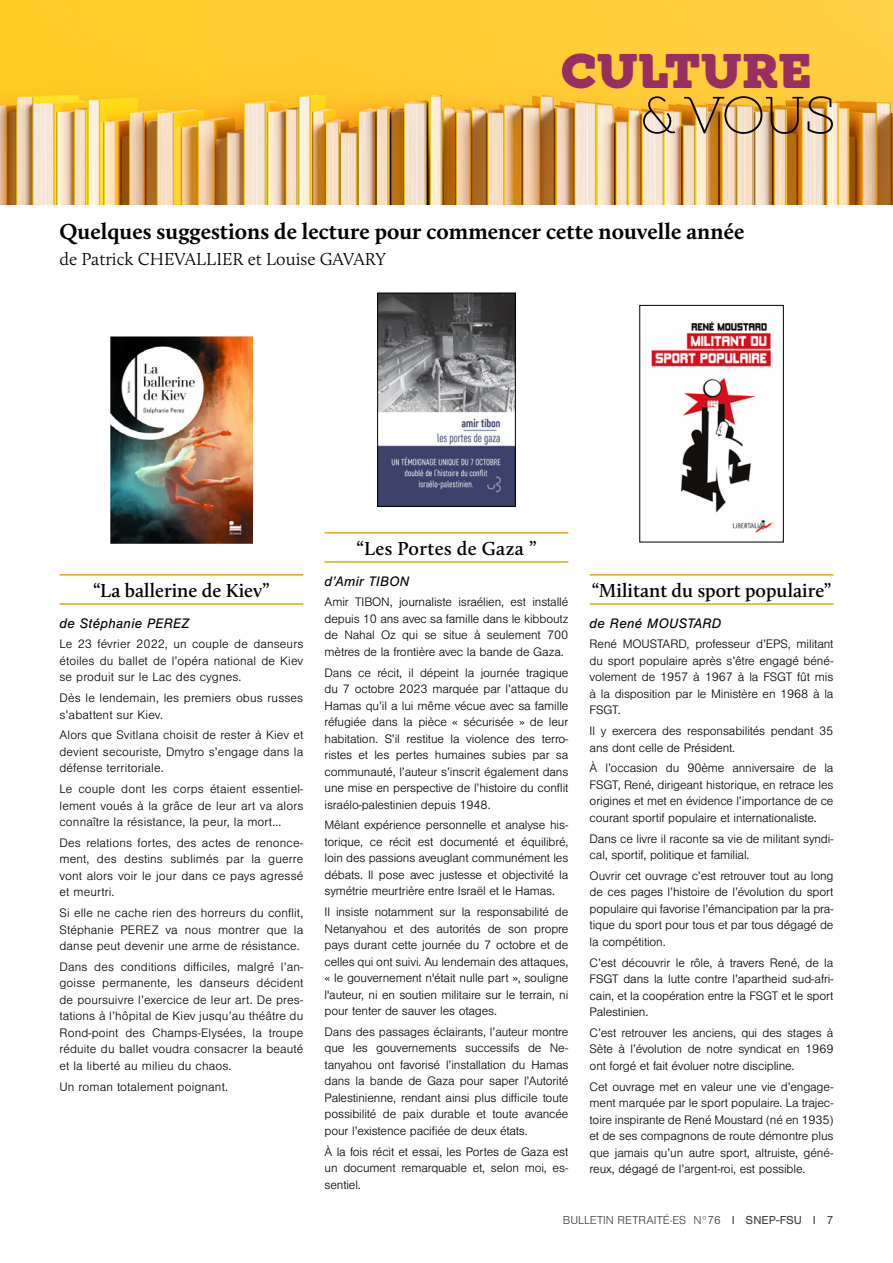
<style>
.page{position:relative;width:893px;height:1263px;background:#fff}
.page>*{position:absolute;margin:0;border:0;box-sizing:border-box;transform-origin:0 0}
.t1{font:300 54px "Winden Alt";color:#000}
.t2{font:900 49.5px "Winden Alt";letter-spacing:-.01em;color:#992e63}
.t3{font:700 22.5px "Calluna";color:#000}
.t4{font:600 19.5px "Calluna";color:#000}
.t5{font:600 19.5px "Calluna";letter-spacing:.02em;color:#000}
.t6{font:300 18px "Calluna";color:#000}
.t7{font:italic 14.25px "Nimbus San";letter-spacing:.02em;color:#000}
.t8{font:300 12.75px/16.5px "Nimbus San";letter-spacing:-.01em;color:#000;text-align:justify}
.t9{font:300 12.75px/16.5px "Nimbus San";letter-spacing:.01em;color:#000}
.t10{font:300 12px "Nimbus San";color:#3c3c3b}
.s1{font-weight:400}
</style>
<div class="page">
<hr style="left:60px;top:574px;width:243px;height:2px;background:#d8ac1b">
<hr style="left:60px;top:603px;width:243px;height:2px;background:#d8ac1b">
<hr style="left:325px;top:532px;width:243px;height:2px;background:#d8ac1b">
<hr style="left:325px;top:561px;width:243px;height:2px;background:#d8ac1b">
<hr style="left:590px;top:574px;width:243px;height:2px;background:#d8ac1b">
<hr style="left:590px;top:603px;width:243px;height:2px;background:#d8ac1b">
<img style="left:111px;top:336px;width:141px;height:207px">
<img style="left:379px;top:295px;width:135px;height:210px">
<div style="left:377px;top:293px;width:139px;height:214px;border:1px solid #000"></div>
<img style="left:651px;top:321px;width:123px;height:212px">
<img style="left:0;top:0;width:893px;height:205px">
<h2 class="t2" style="left:560px;top:38px;width:253px">CULTURE</h2>
<h1 class="t1" style="left:640px;top:85px;width:197px">&amp; VOUS</h1>
<h3 class="t3" style="left:60px;top:218px;width:686px">Quelques suggestions de lecture pour commencer cette nouvelle année</h3>
<h3 class="t6" style="left:60px;top:248px;width:328px">de Patrick CHEVALLIER et Louise GAVARY</h3>
<h3 class="t4" style="left:93px;top:578px;width:178px">“La ballerine de Kiev”</h3>
<p class="t7" style="left:60px;top:615px;width:131px">de Stéphanie PEREZ</p>
<p class="t8" style="left:60px;top:636px;width:245px">Le 23 février 2022, un couple de danseurs étoiles du ballet de l’opéra national de Kiev se produit sur le Lac des cygnes.</p>
<p class="t9" style="left:60px;top:690px;width:245px">Dès le lendemain, les premiers obus russes s’abattent sur Kiev.</p>
<p class="t8" style="left:60px;top:727px;width:245px">Alors que Svitlana choisit de rester à Kiev et devient secouriste, Dmytro s’engage dans la défense territoriale.</p>
<p class="t8" style="left:60px;top:781px;width:245px">Le couple dont les corps étaient essentiel&shy;lement voués à la grâce de leur art va alors connaître la résistance, la peur, la mort…</p>
<p class="t8" style="left:60px;top:835px;width:245px">Des relations fortes, des actes de renonce&shy;ment, des destins sublimés par la guerre vont alors voir le jour dans ce pays agressé et meurtri.</p>
<p class="t8" style="left:60px;top:905px;width:245px">Si elle ne cache rien des horreurs du conflit, Stéphanie PEREZ va nous montrer que la danse peut devenir une arme de résistance.</p>
<p class="t8" style="left:60px;top:959px;width:245px">Dans des conditions difficiles, malgré l’an&shy;goisse permanente, les danseurs décident de poursuivre l’exercice de leur art. De pres&shy;tations à l’hôpital de Kiev jusqu’au théâtre du Rond-point des Champs-Elysées, la troupe réduite du ballet voudra consacrer la beauté et la liberté au milieu du chaos.</p>
<p class="t9" style="left:60px;top:1078px;width:170px">Un roman totalement poignant.</p>
<h3 class="t5" style="left:356px;top:536px;width:182px">“Les Portes de Gaza ”</h3>
<p class="t7" style="left:325px;top:573px;width:86px">d’Amir TIBON</p>
<p class="t8" style="left:325px;top:594px;width:245px">Amir TIBON, journaliste israélien, est installé depuis 10 ans avec sa famille dans le kibboutz de Nahal Oz qui se situe à seulement 700 mètres de la frontière avec la bande de Gaza.</p>
<p class="t8" style="left:325px;top:664px;width:245px">Dans ce récit, il dépeint la journée tragique du 7 octobre 2023 marquée par l’attaque du Hamas qu’il a lui même vécue avec sa famille réfugiée dans la pièce « sécurisée » de leur habitation. S’il restitue la violence des terro&shy;ristes et les pertes humaines subies par sa communauté, l’auteur s’inscrit également dans une mise en perspective de l’histoire du conflit israélo-palestinien depuis 1948.</p>
<p class="t8" style="left:325px;top:817px;width:245px">Mêlant expérience personnelle et analyse his&shy;torique, ce récit est documenté et équilibré, loin des passions aveuglant communément les débats. Il pose avec justesse et objectivité la symétrie meurtrière entre Israël et le Hamas.</p>
<p class="t8" style="left:325px;top:904px;width:245px">Il insiste notamment sur la responsabilité de Netanyahou et des autorités de son propre pays durant cette journée du 7 octobre et de celles qui ont suivi. Au lendemain des attaques, « le gouvernement n'était nulle part », souligne l'auteur, ni en soutien militaire sur le terrain, ni pour tenter de sauver les otages.</p>
<p class="t8" style="left:325px;top:1024px;width:245px">Dans des passages éclairants, l’auteur montre que les gouvernements successifs de Ne&shy;tanyahou ont favorisé l’installation du Hamas dans la bande de Gaza pour saper l’Autorité Palestinienne, rendant ainsi plus difficile toute possibilité de paix durable et toute avancée pour l’existence pacifiée de deux états.</p>
<p class="t8" style="left:325px;top:1143px;width:245px">À la fois récit et essai, les Portes de Gaza est un document remarquable et, selon moi, es&shy;sentiel.</p>
<h3 class="t4" style="left:592px;top:578px;width:241px">“Militant du sport populaire”</h3>
<p class="t7" style="left:590px;top:615px;width:133px">de René MOUSTARD</p>
<p class="t8" style="left:590px;top:636px;width:245px">René MOUSTARD, professeur d’EPS, militant du sport populaire après s’être engagé béné&shy;volement de 1957 à 1967 à la FSGT fût mis à la disposition par le Ministère en 1968 à la FSGT.</p>
<p class="t8" style="left:590px;top:723px;width:245px">Il y exercera des responsabilités pendant 35 ans dont celle de Président.</p>
<p class="t8" style="left:590px;top:760px;width:245px">À l’occasion du 90ème anniversaire de la FSGT, René, dirigeant historique, en retrace les origines et met en évidence l’importance de ce courant sportif populaire et internationaliste.</p>
<p class="t8" style="left:590px;top:830px;width:245px">Dans ce livre il raconte sa vie de militant syndi&shy;cal, sportif, politique et familial.</p>
<p class="t8" style="left:590px;top:868px;width:245px">Ouvrir cet ouvrage c’est retrouver tout au long de ces pages l’histoire de l’évolution du sport populaire qui favorise l’émancipation par la pra&shy;tique du sport pour tous et par tous dégagé de la compétition.</p>
<p class="t8" style="left:590px;top:954px;width:245px">C’est découvrir le rôle, à travers René, de la FSGT dans la lutte contre l’apartheid sud-afri&shy;cain, et la coopération entre la FSGT et le sport Palestinien.</p>
<p class="t8" style="left:590px;top:1025px;width:245px">C’est retrouver les anciens, qui des stages à Sète à l’évolution de notre syndicat en 1969 ont forgé et fait évoluer notre discipline.</p>
<p class="t8" style="left:590px;top:1078px;width:245px">Cet ouvrage met en valeur une vie d’engage&shy;ment marquée par le sport populaire. La trajec&shy;toire inspirante de René Moustard (né en 1935) et de ses compagnons de route démontre plus que jamais qu’un autre sport, altruiste, géné&shy;reux, dégagé de l’argent-roi, est possible.</p>
<p class="t10" style="left:563px;top:1214px;width:272px">BULLETIN RETRAITÉ·ES N°76 <span class="s1">I SNEP-FSU I 7</span></p>
</div>
